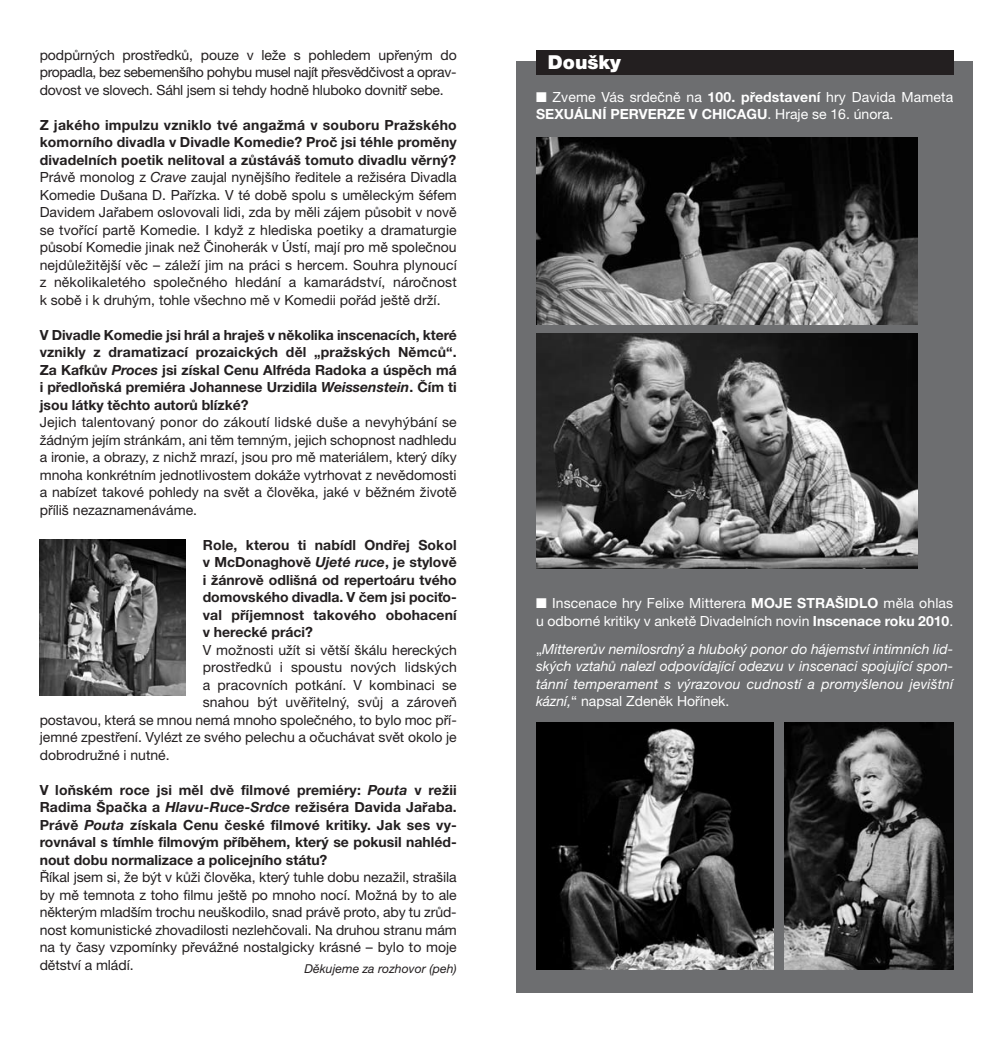
<style>
.page{position:relative;width:993px;height:1042px;background:#fff}
.page>*{position:absolute;margin:0;border:0;box-sizing:border-box;transform-origin:0 0}
.t1{font:900 19.25px "Helvetica Neue CE";color:#fff}
.t2{font:14px/17.5px "Helvetica Neue CE";color:#231f20;text-align:justify}
.t3{font:700 14px/17.5px "Helvetica Neue CE";color:#231f20;text-align:justify}
.t4{font:italic 14px/17.5px "Helvetica Neue CE";letter-spacing:.01em;color:#fff;text-align:justify}
.t5{font:14px/17.5px "Helvetica Neue CE";letter-spacing:.01em;color:#fff}
.t6{font:italic 12.25px "Helvetica Neue CE";letter-spacing:.005em;color:#231f20}
.s1{font-weight:700}
.s2{font-style:italic}
.s3{font-style:normal}
</style>
<div class="page">
<img style="left:40px;top:539px;width:145px;height:157px">
<div style="left:516px;top:62px;width:456px;height:931px;background:#6d6e70"></div>
<div style="left:536px;top:50px;width:416px;height:24px;background:#231f20"></div>
<img style="left:536px;top:137px;width:380px;height:187px">
<img style="left:536px;top:333px;width:380px;height:235px">
<img style="left:536px;top:722px;width:237px;height:247px">
<img style="left:784px;top:722px;width:168px;height:247px">
<p class="t2" style="left:40px;top:47px;width:418px">podpůrných prostředků, pouze v leže s pohledem upřeným do propadla, bez sebemenšího pohybu musel najít přesvědčivost a oprav&shy;dovost ve slovech. Sáhl jsem si tehdy hodně hluboko dovnitř sebe.</p>
<p class="t2" style="left:40px;top:117px;width:418px"><span class="s1">Z jakého impulzu vzniklo tvé angažmá v souboru Pražského komorního divadla v Divadle Komedie? Proč jsi téhle proměny divadelních poetik nelitoval a zůstáváš tomuto divadlu věrný?<br></span>Právě monolog z <span class="s2">Crave</span> zaujal nynějšího ředitele a režiséra Divadla Komedie Dušana D. Pařízka. V té době spolu s uměleckým šéfem Davidem Jařabem oslovovali lidi, zda by měli zájem působit v nově se tvořící partě Komedie. I když z hlediska poetiky a dramaturgie působí Komedie jinak než Činoherák v Ústí, mají pro mě společnou nejdůležitější věc – záleží jim na práci s hercem. Souhra plynoucí z několikaletého společného hledání a kamarádství, náročnost k sobě i k druhým, tohle všechno mě v Komedii pořád ještě drží.</p>
<p class="t3" style="left:40px;top:327px;width:418px">V Divadle Komedie jsi hrál a hraješ v několika inscenacích, které vznikly z dramatizací prozaických děl „pražských Němců“.<br>Za Kafkův <span class="s2">Proces</span> jsi získal Cenu Alfréda Radoka a úspěch má i předloňská premiéra Johannese Urzidila <span class="s2">Weissenstein</span>. Čím ti jsou látky těchto autorů blízké?</p>
<p class="t2" style="left:40px;top:415px;width:418px">Jejich talentovaný ponor do zákoutí lidské duše a nevyhýbání se žádným jejím stránkám, ani těm temným, jejich schopnost nadhledu a ironie, a obrazy, z nichž mrazí, jsou pro mě materiálem, který díky mnoha konkrétním jednotlivostem dokáže vytrhovat z nevědomosti a nabízet takové pohledy na svět a člověka, jaké v běžném životě příliš nezaznamenáváme.</p>
<p class="t3" style="left:203px;top:537px;width:255px">Role, kterou ti nabídl Ondřej Sokol v McDonaghově <span class="s2">Ujeté ruce</span>, je stylově i žánrově odlišná od repertoáru tvého domovského divadla. V čem jsi pociťo&shy;val příjemnost takového obohacení v herecké práci?</p>
<p class="t2" style="left:203px;top:642px;width:255px">V možnosti užít si větší škálu hereckých</p>
<p class="t2" style="left:203px;top:660px;width:255px">prostředků i spoustu nových lidských</p>
<p class="t2" style="left:203px;top:677px;width:255px">a pracovních potkání. V kombinaci se</p>
<p class="t2" style="left:203px;top:695px;width:255px">snahou být uvěřitelný, svůj a zároveň</p>
<p class="t2" style="left:40px;top:712px;width:418px">postavou, která se mnou nemá mnoho společného, to bylo moc pří-</p>
<p class="t2" style="left:40px;top:730px;width:418px">jemné zpestření. Vylézt ze svého pelechu a očuchávat svět okolo je</p>
<p class="t2" style="left:40px;top:747px;width:131px">dobrodružné i nutné.</p>
<p class="t3" style="left:40px;top:782px;width:418px">V loňském roce jsi měl dvě filmové premiéry: <span class="s2">Pouta</span> v režii Radima Špačka a <span class="s2">Hlavu-Ruce-Srdce</span> režiséra Davida Jařaba.<br>Právě <span class="s2">Pouta</span> získala Cenu české filmové kritiky. Jak ses vy&shy;rovnával s tímhle filmovým příběhem, který se pokusil nahléd&shy;nout dobu normalizace a policejního státu?</p>
<p class="t2" style="left:40px;top:870px;width:418px">Říkal jsem si, že být v kůži člověka, který tuhle dobu nezažil, strašila by mě temnota z toho filmu ještě po mnoho nocí. Možná by to ale některým mladším trochu neuškodilo, snad právě proto, aby tu zrůd&shy;nost komunistické zhovadilosti nezlehčovali. Na druhou stranu mám na ty časy vzpomínky převážné nostalgicky krásné – bylo to moje dětství a mládí.</p>
<p class="t6" style="left:304px;top:964px;width:154px">Děkujeme za rozhovor (peh)</p>
<h1 class="t1" style="left:547px;top:55px;width:75px">Doušky</h1>
<p class="t5" style="left:536px;top:89px;width:418px">■ Zveme Vás srdečně na <span class="s1">100. představení</span> hry Davida Mameta<br><span class="s1">SEXUÁLNÍ PERVERZE V CHICAGU</span>. Hraje se 16. února.</p>
<p class="t5" style="left:536px;top:596px;width:418px">■ Inscenace hry Felixe Mitterera <span class="s1">MOJE STRAŠIDLO</span> měla ohlas u odborné kritiky v anketě Divadelních novin <span class="s1">Inscenace roku 2010</span>.</p>
<p class="t4" style="left:536px;top:641px;width:418px"><span class="s3">„</span>Mittererův nemilosrdný a hluboký ponor do hájemství intimních lid&shy;ských vztahů nalezl odpovídající odezvu v inscenaci spojující spon&shy;tánní temperament s výrazovou cudností a promyšlenou jevištní kázní,<span class="s3">“ napsal Zdeněk Hořínek.</span></p>
</div>
